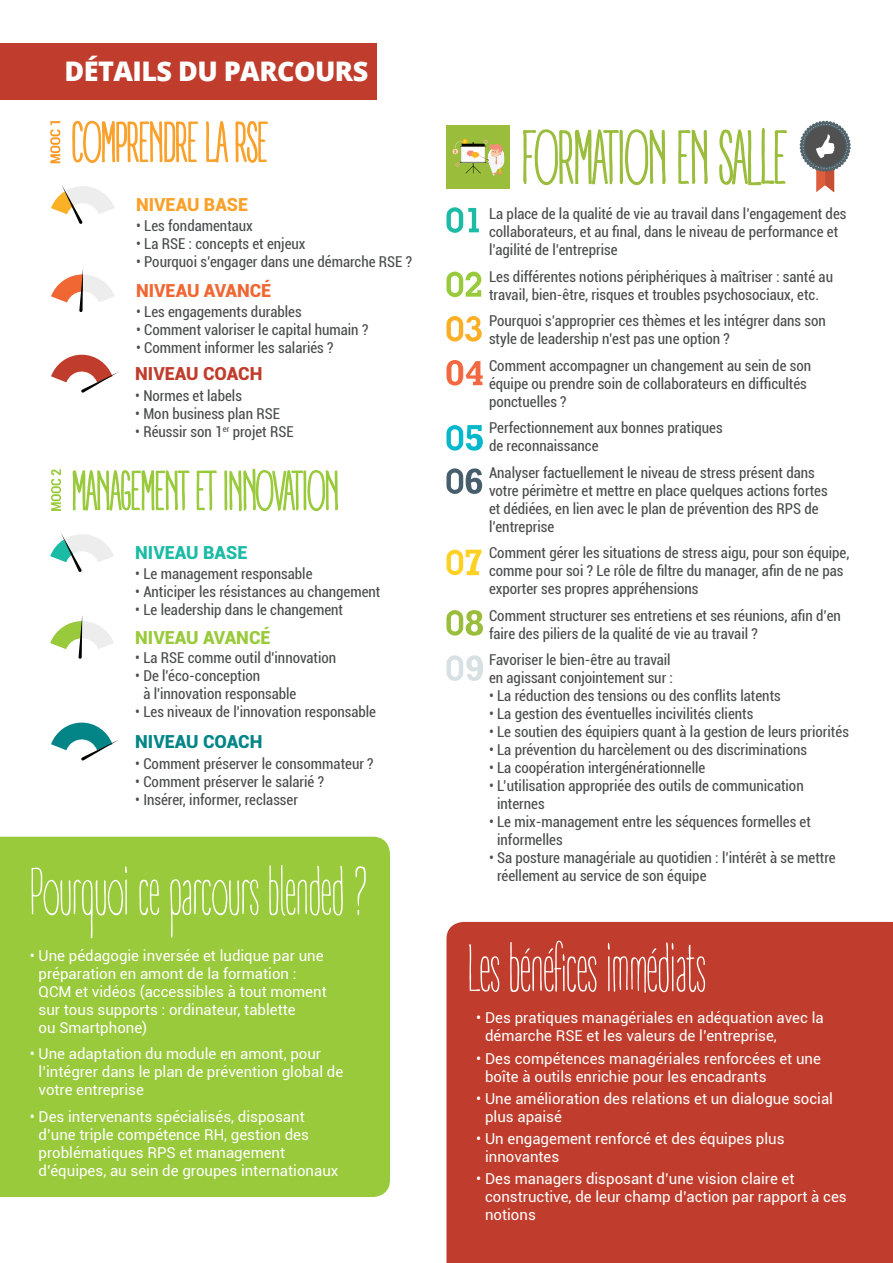
<style>
.page{position:relative;width:893px;height:1263px;background:#fff}
.page>*{position:absolute;margin:0;border:0;box-sizing:border-box;transform-origin:0 0}
.t1{font:64.5px "ADAYWITHOUTSUN";color:#fff}
.t2{font:800 27px "Open Sans";letter-spacing:-.02em;color:#fff}
.t3{font:900 18px "Roboto";color:#f06733}
.t4{font:900 18px "Roboto";color:#99ca3b}
.t5{font:900 18px "Roboto";color:#c03d2d}
.t6{font:900 18px "Roboto";color:#038587}
.t7{font:900 18px "Roboto";color:#f9a12b}
.t8{font:900 18px "Roboto";color:#1cbba5}
.t9{font:condensed 15px/18px "Roboto";color:#4b4c4d}
.t10{font:15px/18px "Roboto";color:#fff}
</style>
<div class="page">
<div style="left:0;top:43px;width:377px;height:56px;background:#c03d2d"></div>
<svg style="left:446px;top:207px;width:33px;height:26px"></svg>
<svg style="left:446px;top:272px;width:35px;height:25px"></svg>
<svg style="left:446px;top:316px;width:36px;height:26px"></svg>
<svg style="left:446px;top:360px;width:37px;height:25px"></svg>
<svg style="left:446px;top:425px;width:37px;height:26px"></svg>
<svg style="left:446px;top:468px;width:36px;height:26px"></svg>
<svg style="left:446px;top:550px;width:36px;height:25px"></svg>
<svg style="left:446px;top:610px;width:37px;height:26px"></svg>
<svg style="left:446px;top:655px;width:37px;height:26px"></svg>
<div style="left:0;top:837px;width:390px;height:360px;background:#99ca3b"></div>
<div style="left:446px;top:922px;width:447px;height:341px;background:#c03d2d"></div>
<div style="left:446px;top:125px;width:64px;height:63px;background:#9abd3b"></div>
<svg style="left:452px;top:139px;width:53px;height:37px"></svg>
<svg style="left:523px;top:127px;width:264px;height:59px"></svg>
<svg style="left:800px;top:121px;width:51px;height:71px"></svg>
<svg style="left:51px;top:185px;width:21px;height:30px"></svg>
<svg style="left:51px;top:276px;width:21px;height:27px"></svg>
<svg style="left:72px;top:120px;width:196px;height:235px"></svg>
<svg style="left:50px;top:121px;width:10px;height:42px"></svg>
<svg style="left:51px;top:355px;width:67px;height:38px"></svg>
<svg style="left:50px;top:615px;width:64px;height:44px"></svg>
<svg style="left:50px;top:468px;width:288px;height:104px"></svg>
<svg style="left:51px;top:723px;width:67px;height:38px"></svg>
<h2 class="t2" style="left:64px;top:51px;width:305px">DÉTAILS DU PARCOURS</h2>
<p class="t7" style="left:136px;top:192px;width:114px">NIVEAU BASE</p>
<p class="t9" style="left:136px;top:216px;width:118px">• Les fondamentaux</p>
<p class="t9" style="left:136px;top:234px;width:171px">• La RSE : concepts et enjeux</p>
<p class="t9" style="left:136px;top:252px;width:278px">• Pourquoi s’engager dans une démarche RSE ?</p>
<p class="t3" style="left:136px;top:278px;width:137px">NIVEAU AVANCÉ</p>
<p class="t9" style="left:136px;top:302px;width:167px">• Les engagements durables</p>
<p class="t9" style="left:136px;top:320px;width:234px">• Comment valoriser le capital humain ?</p>
<p class="t9" style="left:136px;top:338px;width:199px">• Comment informer les salariés ?</p>
<p class="t5" style="left:135px;top:361px;width:129px">NIVEAU COACH</p>
<p class="t9" style="left:135px;top:386px;width:108px">• Normes et labels</p>
<p class="t9" style="left:135px;top:404px;width:146px">• Mon business plan RSE</p>
<p class="t9" style="left:135px;top:422px;width:160px">• Réussir son 1<sup>er</sup> projet RSE</p>
<p class="t8" style="left:135px;top:540px;width:114px">NIVEAU BASE</p>
<p class="t9" style="left:135px;top:564px;width:179px">• Le management responsable</p>
<p class="t9" style="left:135px;top:582px;width:247px">• Anticiper les résistances au changement</p>
<p class="t9" style="left:135px;top:600px;width:209px">• Le leadership dans le changement</p>
<p class="t4" style="left:135px;top:624px;width:137px">NIVEAU AVANCÉ</p>
<p class="t9" style="left:135px;top:648px;width:202px">• La RSE comme outil d'innovation</p>
<p class="t9" style="left:143px;top:666px;width:155px;text-indent:-8px">• De l'éco-conception<br>à l'innovation responsable</p>
<p class="t9" style="left:135px;top:702px;width:242px">• Les niveaux de l'innovation responsable</p>
<p class="t6" style="left:135px;top:729px;width:129px">NIVEAU COACH</p>
<p class="t9" style="left:135px;top:754px;width:240px">• Comment préserver le consommateur ?</p>
<p class="t9" style="left:135px;top:772px;width:190px">• Comment préserver le salarié ?</p>
<p class="t9" style="left:135px;top:790px;width:164px">• Insérer, informer, reclasser</p>
<h1 class="t1" style="left:30px;top:854px;width:339px">Pourquoi ce parcours blended ?</h1>
<p class="t10" style="left:39px;top:946px;width:290px;text-indent:-9px">• Une pédagogie inversée et ludique par une préparation en amont de la formation :<br>QCM et vidéos (accessibles à tout moment sur tous supports : ordinateur, tablette<br>ou Smartphone)</p>
<p class="t10" style="left:39px;top:1044px;width:306px;text-indent:-9px">• Une adaptation du module en amont, pour l’intégrer dans le plan de prévention global de votre entreprise</p>
<p class="t10" style="left:39px;top:1107px;width:301px;text-indent:-9px">• Des intervenants spécialisés, disposant d’une triple compétence RH, gestion des problématiques RPS et management d’équipes, au sein de groupes internationaux</p>
<p class="t9" style="left:489px;top:204px;width:359px">La place de la qualité de vie au travail dans l’engagement des collaborateurs, et au final, dans le niveau de performance et l’agilité de l’entreprise</p>
<p class="t9" style="left:489px;top:267px;width:346px">Les différentes notions périphériques à maîtriser : santé au travail, bien-être, risques et troubles psychosociaux, etc.</p>
<p class="t9" style="left:489px;top:311px;width:338px">Pourquoi s’approprier ces thèmes et les intégrer dans son style de leadership n’est pas une option ?</p>
<p class="t9" style="left:489px;top:356px;width:324px">Comment accompagner un changement au sein de son équipe ou prendre soin de collaborateurs en difficultés ponctuelles ?</p>
<p class="t9" style="left:489px;top:418px;width:235px">Perfectionnement aux bonnes pratiques de reconnaissance</p>
<p class="t9" style="left:489px;top:463px;width:340px">Analyser factuellement le niveau de stress présent dans votre périmètre et mettre en place quelques actions fortes et dédiées, en lien avec le plan de prévention des RPS de l’entreprise</p>
<p class="t9" style="left:489px;top:543px;width:362px">Comment gérer les situations de stress aigu, pour son équipe, comme pour soi ? Le rôle de filtre du manager, afin de ne pas exporter ses propres appréhensions</p>
<p class="t9" style="left:489px;top:606px;width:353px">Comment structurer ses entretiens et ses réunions, afin d’en faire des piliers de la qualité de vie au travail ?</p>
<p class="t9" style="left:489px;top:650px;width:186px">Favoriser le bien-être au travail en agissant conjointement sur :</p>
<p class="t9" style="left:489px;top:686px;width:293px">• La réduction des tensions ou des conflits latents</p>
<p class="t9" style="left:489px;top:704px;width:266px">• La gestion des éventuelles incivilités clients</p>
<p class="t9" style="left:489px;top:722px;width:361px">• Le soutien des équipiers quant à la gestion de leurs priorités</p>
<p class="t9" style="left:489px;top:740px;width:320px">• La prévention du harcèlement ou des discriminations</p>
<p class="t9" style="left:489px;top:758px;width:218px">• La coopération intergénérationnelle</p>
<p class="t9" style="left:497px;top:776px;width:308px;text-indent:-8px">• L’utilisation appropriée des outils de communication internes</p>
<p class="t9" style="left:497px;top:812px;width:315px;text-indent:-8px">• Le mix-management entre les séquences formelles et informelles</p>
<p class="t9" style="left:497px;top:848px;width:340px;text-indent:-8px">• Sa posture managériale au quotidien : l’intérêt à se mettre réellement au service de son équipe</p>
<h1 class="t1" style="left:468px;top:931px;width:239px">Les bénéfices immédiats</h1>
<p class="t10" style="left:485px;top:1008px;width:340px;text-indent:-9px">• Des pratiques managériales en adéquation avec la démarche RSE et les valeurs de l’entreprise,</p>
<p class="t10" style="left:485px;top:1049px;width:337px;text-indent:-9px">• Des compétences managériales renforcées et une boîte à outils enrichie pour les encadrants</p>
<p class="t10" style="left:485px;top:1089px;width:349px;text-indent:-9px">• Une amélioration des relations et un dialogue social plus apaisé</p>
<p class="t10" style="left:485px;top:1129px;width:301px;text-indent:-9px">• Un engagement renforcé et des équipes plus innovantes</p>
<p class="t10" style="left:485px;top:1169px;width:363px;text-indent:-9px">• Des managers disposant d’une vision claire et constructive, de leur champ d’action par rapport à ces notions</p>
</div>
